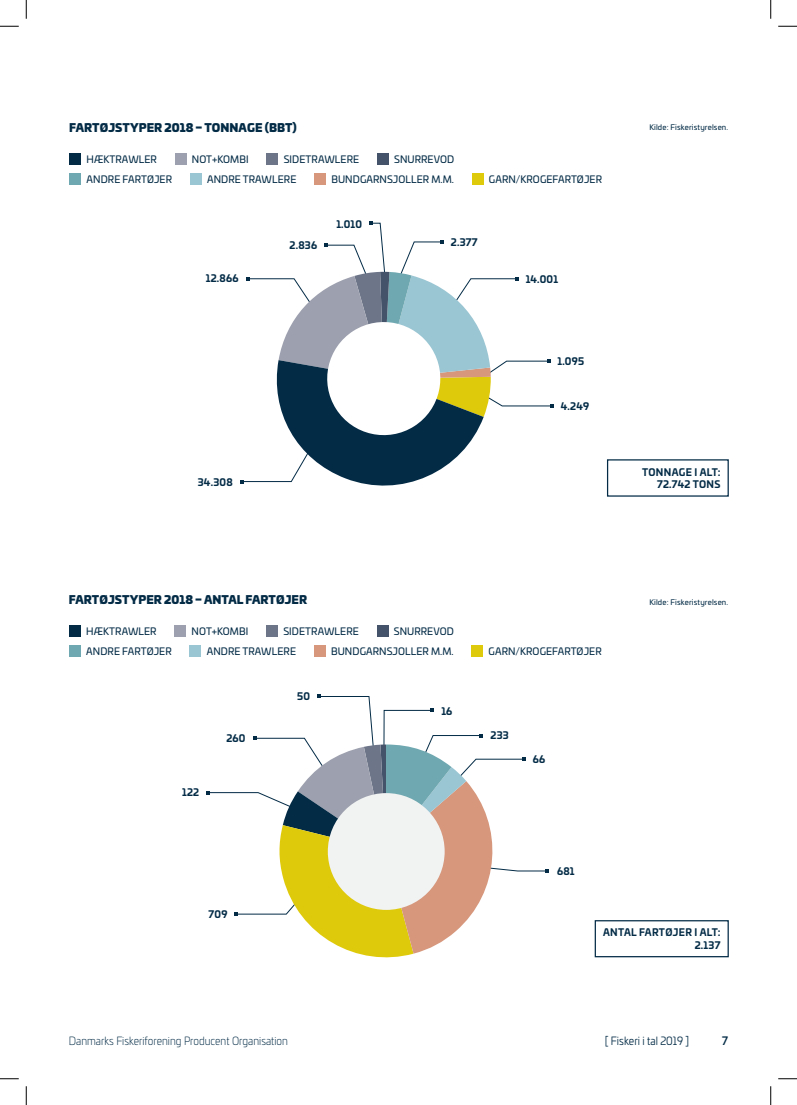
<style>
.page{position:relative;width:797px;height:1105px;background:#fff}
.page>*{position:absolute;margin:0;border:0;box-sizing:border-box;transform-origin:0 0}
.t1{font:11.25px "Univia Pro Ultra";letter-spacing:.01em;color:#032b46}
.t2{font:300 11.25px "Univia Pro";color:#032b46;scale:.9 1}
.t3{font:11.25px "Univia Pro";color:#032b46;scale:.9 1}
.t4{font:500 11.25px "Univia Pro";color:#032b46;scale:.9 1}
.t5{font:10px "Univia Pro";letter-spacing:.01em;color:#032b46;scale:.96 1}
.t6{font:700 10px/12.5px "Univia Pro";letter-spacing:.025em;color:#032b46;text-align:right;scale:.96 1}
.t7{font:7.5px "Univia Pro";letter-spacing:.02em;color:#032b46}
</style>
<div class="page">
<div style="left:69px;top:153px;width:12px;height:12px;background:#032b46"></div>
<div style="left:175px;top:153px;width:12px;height:12px;background:#9da0ae"></div>
<div style="left:266px;top:153px;width:12px;height:12px;background:#6d7689"></div>
<div style="left:377px;top:153px;width:12px;height:12px;background:#45536a"></div>
<div style="left:69px;top:173px;width:12px;height:11px;background:#6fa8b0"></div>
<div style="left:190px;top:173px;width:12px;height:11px;background:#9ac5d3"></div>
<div style="left:314px;top:173px;width:12px;height:11px;background:#d6977c"></div>
<div style="left:472px;top:173px;width:11px;height:11px;background:#dfc90b"></div>
<div style="left:69px;top:625px;width:12px;height:12px;background:#032b46"></div>
<div style="left:174px;top:625px;width:12px;height:12px;background:#9da0ae"></div>
<div style="left:266px;top:625px;width:12px;height:12px;background:#6d7689"></div>
<div style="left:376px;top:625px;width:12px;height:12px;background:#45536a"></div>
<div style="left:69px;top:645px;width:12px;height:11px;background:#6fa8b0"></div>
<div style="left:189px;top:645px;width:12px;height:11px;background:#9ac5d3"></div>
<div style="left:314px;top:645px;width:12px;height:11px;background:#d6977c"></div>
<div style="left:471px;top:645px;width:12px;height:11px;background:#dfc90b"></div>
<svg style="left:240px;top:221px;width:313px;height:265px"></svg>
<svg style="left:206px;top:695px;width:343px;height:263px"></svg>
<div style="left:328px;top:793px;width:116px;height:117px;background:#f1f2f2;border-radius:50%"></div>
<div style="left:594px;top:920px;width:134px;height:37px;border:1px solid #032b46"></div>
<svg style="left:0;top:25px;width:19px;height:2px"></svg>
<svg style="left:778px;top:25px;width:19px;height:2px"></svg>
<svg style="left:0;top:1078px;width:19px;height:1px"></svg>
<svg style="left:778px;top:1078px;width:19px;height:1px"></svg>
<svg style="left:25px;top:0;width:2px;height:19px"></svg>
<svg style="left:25px;top:1086px;width:2px;height:19px"></svg>
<svg style="left:770px;top:0;width:1px;height:19px"></svg>
<svg style="left:770px;top:1086px;width:1px;height:19px"></svg>
<p class="t1" style="left:69px;top:118px;width:229px">FARTØJSTYPER 2018 – TONNAGE (BBT)</p>
<p class="t7" style="left:649px;top:122px;width:80px">Kilde: Fiskeristyrelsen.</p>
<p class="t5" style="left:87px;top:152px;width:75px">HÆKTRAWLER</p>
<p class="t5" style="left:192px;top:152px;width:60px">NOT+KOMBI</p>
<p class="t5" style="left:284px;top:152px;width:80px">SIDETRAWLERE</p>
<p class="t5" style="left:394px;top:152px;width:64px">SNURREVOD</p>
<p class="t5" style="left:87px;top:171px;width:91px">ANDRE FARTØJER</p>
<p class="t5" style="left:207px;top:171px;width:95px">ANDRE TRAWLERE</p>
<p class="t5" style="left:331px;top:171px;width:129px">BUNDGARNSJOLLER M.M.</p>
<p class="t5" style="left:489px;top:171px;width:119px">GARN/KROGEFARTØJER</p>
<p class="t6" style="left:289px;top:238px;width:30px">2.836</p>
<p class="t6" style="left:336px;top:217px;width:28px">1.010</p>
<p class="t6" style="left:451px;top:235px;width:29px">2.377</p>
<p class="t6" style="left:206px;top:271px;width:36px">12.866</p>
<p class="t6" style="left:525px;top:272px;width:35px">14.001</p>
<p class="t6" style="left:198px;top:475px;width:38px">34.308</p>
<p class="t6" style="left:557px;top:354px;width:29px">1.095</p>
<p class="t6" style="left:561px;top:399px;width:31px">4.249</p>
<p class="t6" style="left:642px;top:465px;width:83px">TONNAGE I ALT:<br>72.742 TONS</p>
<p class="t1" style="left:69px;top:590px;width:240px">FARTØJSTYPER 2018 – ANTAL FARTØJER</p>
<p class="t7" style="left:649px;top:597px;width:80px">Kilde: Fiskeristyrelsen.</p>
<p class="t5" style="left:86px;top:624px;width:75px">HÆKTRAWLER</p>
<p class="t5" style="left:192px;top:624px;width:60px">NOT+KOMBI</p>
<p class="t5" style="left:283px;top:624px;width:80px">SIDETRAWLERE</p>
<p class="t5" style="left:394px;top:624px;width:64px">SNURREVOD</p>
<p class="t5" style="left:86px;top:643px;width:91px">ANDRE FARTØJER</p>
<p class="t5" style="left:207px;top:643px;width:95px">ANDRE TRAWLERE</p>
<p class="t5" style="left:331px;top:643px;width:129px">BUNDGARNSJOLLER M.M.</p>
<p class="t5" style="left:488px;top:643px;width:119px">GARN/KROGEFARTØJER</p>
<p class="t6" style="left:182px;top:785px;width:19px">122</p>
<p class="t6" style="left:226px;top:731px;width:21px">260</p>
<p class="t6" style="left:208px;top:907px;width:21px">709</p>
<p class="t6" style="left:297px;top:689px;width:15px">50</p>
<p class="t6" style="left:441px;top:704px;width:13px">16</p>
<p class="t6" style="left:490px;top:729px;width:21px">233</p>
<p class="t6" style="left:533px;top:752px;width:14px">66</p>
<p class="t6" style="left:557px;top:864px;width:20px">681</p>
<p class="t6" style="left:603px;top:926px;width:124px">ANTAL FARTØJER I ALT:<br>2.137</p>
<p class="t2" style="left:69px;top:1033px;width:245px">Danmarks Fiskeriforening Producent Organisation</p>
<p class="t3" style="left:605px;top:1033px;width:95px">[ Fiskeri i tal 2019 ]</p>
<p class="t4" style="left:722px;top:1032px;width:8px">7</p>
</div>
